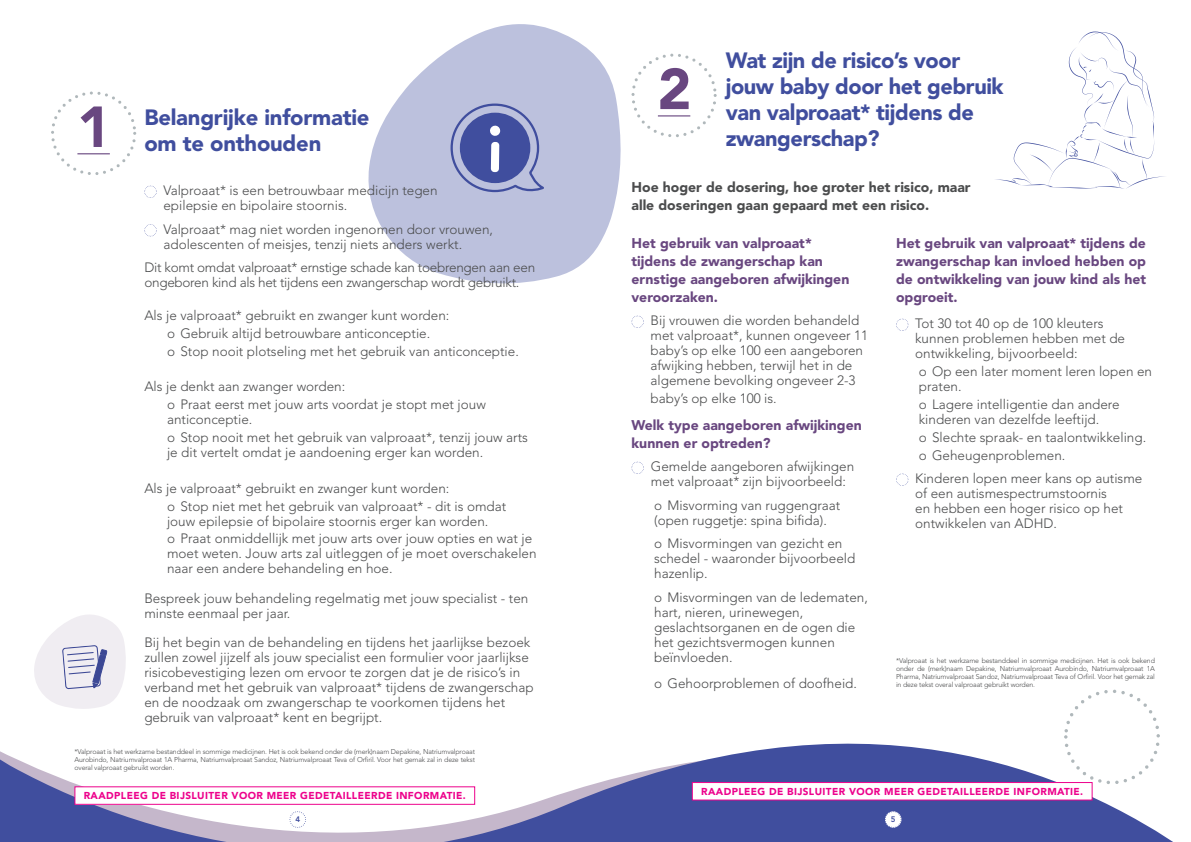
<style>
.page{position:relative;width:1191px;height:842px;background:#fff}
.page>*{position:absolute;margin:0;border:0;box-sizing:border-box;transform-origin:0 0}
.t1{font:900 57.2px "Avenir LT Std";color:#694780}
.t2{font:900 22px/26.1px "Avenir LT Std";letter-spacing:-.02em;color:#404e9e}
.t3{font:900 14px/18px "Avenir LT Std";color:#694780}
.t4{font:900 14px/18px "Avenir LT Std";color:#4b4c4d}
.t5{font:300 13.5px/15px "Avenir LT Std";color:#4b4c4d}
.t6{font:300 13.5px/15px "Avenir LT Std";letter-spacing:-.02em;color:#4b4c4d}
.t7{font:900 10px "Avenir LT Std";letter-spacing:.04em;color:#ed028c}
.t8{font:800 8px "Avenir LT Std";color:#404e9e}
.t9{font:300 7px/8px "Avenir LT Std";letter-spacing:-.02em;color:#4b4c4d;text-align:justify}
</style>
<div class="page">
<svg style="left:0;top:689px;width:1173px;height:153px"></svg>
<svg style="left:1064px;top:690px;width:96px;height:94px"></svg>
<svg style="left:368px;top:24px;width:253px;height:260px;fill:#bcc1dd"></svg>
<svg style="left:289px;top:811px;width:17px;height:17px"></svg>
<svg style="left:885px;top:811px;width:16px;height:17px"></svg>
<svg style="left:51px;top:91px;width:85px;height:84px"></svg>
<hr style="left:77px;top:153px;width:33px;height:1px;background:#694780">
<svg style="left:144px;top:186px;width:13px;height:12px"></svg>
<svg style="left:144px;top:224px;width:13px;height:12px"></svg>
<svg style="left:450px;top:103px;width:94px;height:91px;background:#8089be"></svg>
<svg style="left:896px;top:319px;width:12px;height:12px"></svg>
<svg style="left:896px;top:473px;width:12px;height:13px"></svg>
<svg style="left:631px;top:316px;width:13px;height:12px"></svg>
<svg style="left:631px;top:462px;width:13px;height:12px"></svg>
<svg style="left:631px;top:54px;width:85px;height:83px"></svg>
<hr style="left:658px;top:115px;width:32px;height:1px;background:#694780">
<svg style="left:32px;top:615px;width:95px;height:95px"></svg>
<svg style="left:995px;top:32px;width:170px;height:157px"></svg>
<div style="left:692px;top:782px;width:400px;height:18px;background:#fff"></div>
<div style="left:692px;top:782px;width:400px;height:18px;border:1px solid #ed028c"></div>
<div style="left:75px;top:787px;width:400px;height:17px;background:#fff"></div>
<div style="left:75px;top:786px;width:400px;height:19px;border:1px solid #ed028c"></div>
<p class="t1" style="left:77px;top:92px;width:35px">1</p>
<p class="t2" style="left:144px;top:104px;width:227px">Belangrijke informatie om te onthouden</p>
<p class="t5" style="left:163px;top:183px;width:276px">Valproaat* is een betrouwbaar medicijn tegen epilepsie en bipolaire stoornis.</p>
<p class="t5" style="left:163px;top:221px;width:331px">Valproaat* mag niet worden ingenomen door vrouwen, adolescenten of meisjes, tenzij niets anders werkt.</p>
<p class="t6" style="left:144px;top:260px;width:392px">Dit komt omdat valproaat* ernstige schade kan toebrengen aan een ongeboren kind als het tijdens een zwangerschap wordt gebruikt.</p>
<p class="t5" style="left:144px;top:308px;width:306px">Als je valproaat* gebruikt en zwanger kunt worden:</p>
<p class="t5" style="left:167px;top:326px;width:265px">o Gebruik altijd betrouwbare anticonceptie.</p>
<p class="t5" style="left:167px;top:344px;width:353px">o Stop nooit plotseling met het gebruik van anticonceptie.</p>
<p class="t5" style="left:144px;top:379px;width:202px">Als je denkt aan zwanger worden:</p>
<p class="t5" style="left:167px;top:397px;width:320px">o Praat eerst met jouw arts voordat je stopt met jouw anticonceptie.</p>
<p class="t5" style="left:167px;top:430px;width:362px">o Stop nooit met het gebruik van valproaat*, tenzij jouw arts je dit vertelt omdat je aandoening erger kan worden.</p>
<p class="t5" style="left:144px;top:481px;width:306px">Als je valproaat* gebruikt en zwanger kunt worden:</p>
<p class="t5" style="left:167px;top:498px;width:341px">o Stop niet met het gebruik van valproaat* - dit is omdat jouw epilepsie of bipolaire stoornis erger kan worden.</p>
<p class="t5" style="left:167px;top:531px;width:371px">o Praat onmiddellijk met jouw arts over jouw opties en wat je moet weten. Jouw arts zal uitleggen of je moet overschakelen naar een andere behandeling en hoe.</p>
<p class="t5" style="left:144px;top:590px;width:385px">Bespreek jouw behandeling regelmatig met jouw specialist - ten minste eenmaal per jaar.</p>
<p class="t5" style="left:144px;top:635px;width:391px">Bij het begin van de behandeling en tijdens het jaarlijkse bezoek zullen zowel jijzelf als jouw specialist een formulier voor jaarlijkse risicobevestiging lezen om ervoor te zorgen dat je de risico’s in verband met het gebruik van valproaat* tijdens de zwangerschap en de noodzaak om zwangerschap te voorkomen tijdens het gebruik van valproaat* kent en begrijpt.</p>
<p class="t9" style="left:75px;top:747px;width:402px">*Valproaat is het werkzame bestanddeel in sommige medicijnen. Het is ook bekend onder de (merk)naam Depakine, Natriumvalproaat Aurobindo, Natriumvalproaat 1A Pharma, Natriumvalproaat Sandoz, Natriumvalproaat Teva of Orfiril. Voor het gemak zal in deze tekst overal valproaat gebruikt worden.</p>
<p class="t7" style="left:84px;top:790px;width:383px">RAADPLEEG DE BIJSLUITER VOOR MEER GEDETAILLEERDE INFORMATIE.</p>
<p class="t1" style="left:657px;top:55px;width:35px">2</p>
<p class="t2" style="left:726px;top:47px;width:279px">Wat zijn de risico’s voor jouw baby door het gebruik van valproaat* tijdens de zwangerschap?</p>
<p class="t4" style="left:631px;top:178px;width:340px">Hoe hoger de dosering, hoe groter het risico, maar alle doseringen gaan gepaard met een risico.</p>
<p class="t3" style="left:631px;top:234px;width:219px">Het gebruik van valproaat* tijdens de zwangerschap kan ernstige aangeboren afwijkingen veroorzaken.</p>
<p class="t5" style="left:650px;top:313px;width:219px">Bij vrouwen die worden behandeld met valproaat*, kunnen ongeveer 11 baby’s op elke 100 een aangeboren afwijking hebben, terwijl het in de algemene bevolking ongeveer 2-3</p>
<p class="t5" style="left:650px;top:391px;width:128px">baby’s op elke 100 is.</p>
<p class="t3" style="left:631px;top:416px;width:232px">Welk type aangeboren afwijkingen kunnen er optreden?</p>
<p class="t5" style="left:651px;top:459px;width:205px">Gemelde aangeboren afwijkingen met valproaat* zijn bijvoorbeeld:</p>
<p class="t5" style="left:654px;top:498px;width:188px">o Misvorming van ruggengraat (open ruggetje: spina bifida).</p>
<p class="t5" style="left:654px;top:536px;width:203px">o Misvormingen van gezicht en schedel - waaronder bijvoorbeeld hazenlip.</p>
<p class="t5" style="left:654px;top:590px;width:215px">o Misvormingen van de ledematen, hart, nieren, urinewegen, geslachtsorganen en de ogen die het gezichtsvermogen kunnen beïnvloeden.</p>
<p class="t5" style="left:654px;top:676px;width:204px">o Gehoorproblemen of doofheid.</p>
<p class="t3" style="left:896px;top:234px;width:251px;text-align:justify">Het gebruik van valproaat* tijdens de zwangerschap kan invloed hebben op de ontwikkeling van jouw kind als het opgroeit.</p>
<p class="t5" style="left:915px;top:316px;width:211px">Tot 30 tot 40 op de 100 kleuters kunnen problemen hebben met de ontwikkeling, bijvoorbeeld:</p>
<p class="t5" style="left:918px;top:364px;width:235px">o Op een later moment leren lopen en praten.</p>
<p class="t5" style="left:918px;top:397px;width:202px">o Lagere intelligentie dan andere kinderen van dezelfde leeftijd.</p>
<p class="t5" style="left:918px;top:430px;width:229px">o Slechte spraak- en taalontwikkeling.</p>
<p class="t5" style="left:918px;top:447px;width:148px">o Geheugenproblemen.</p>
<p class="t5" style="left:915px;top:471px;width:229px">Kinderen lopen meer kans op autisme of een autismespectrumstoornis<br>en hebben een hoger risico op het ontwikkelen van ADHD.</p>
<p class="t9" style="left:896px;top:657px;width:260px">*Valproaat is het werkzame bestanddeel in sommige medicijnen. Het is ook bekend onder de (merk)naam Depakine, Natriumvalproaat Aurobindo, Natriumvalproaat 1A Pharma, Natriumvalproaat Sandoz, Natriumvalproaat Teva of Orfiril. Voor het gemak zal in deze tekst overal valproaat gebruikt worden.</p>
<p class="t7" style="left:701px;top:785px;width:383px">RAADPLEEG DE BIJSLUITER VOOR MEER GEDETAILLEERDE INFORMATIE.</p>
<p class="t8" style="left:295px;top:814px;width:6px">4</p>
<p class="t8" style="left:891px;top:814px;width:6px">5</p>
</div>
